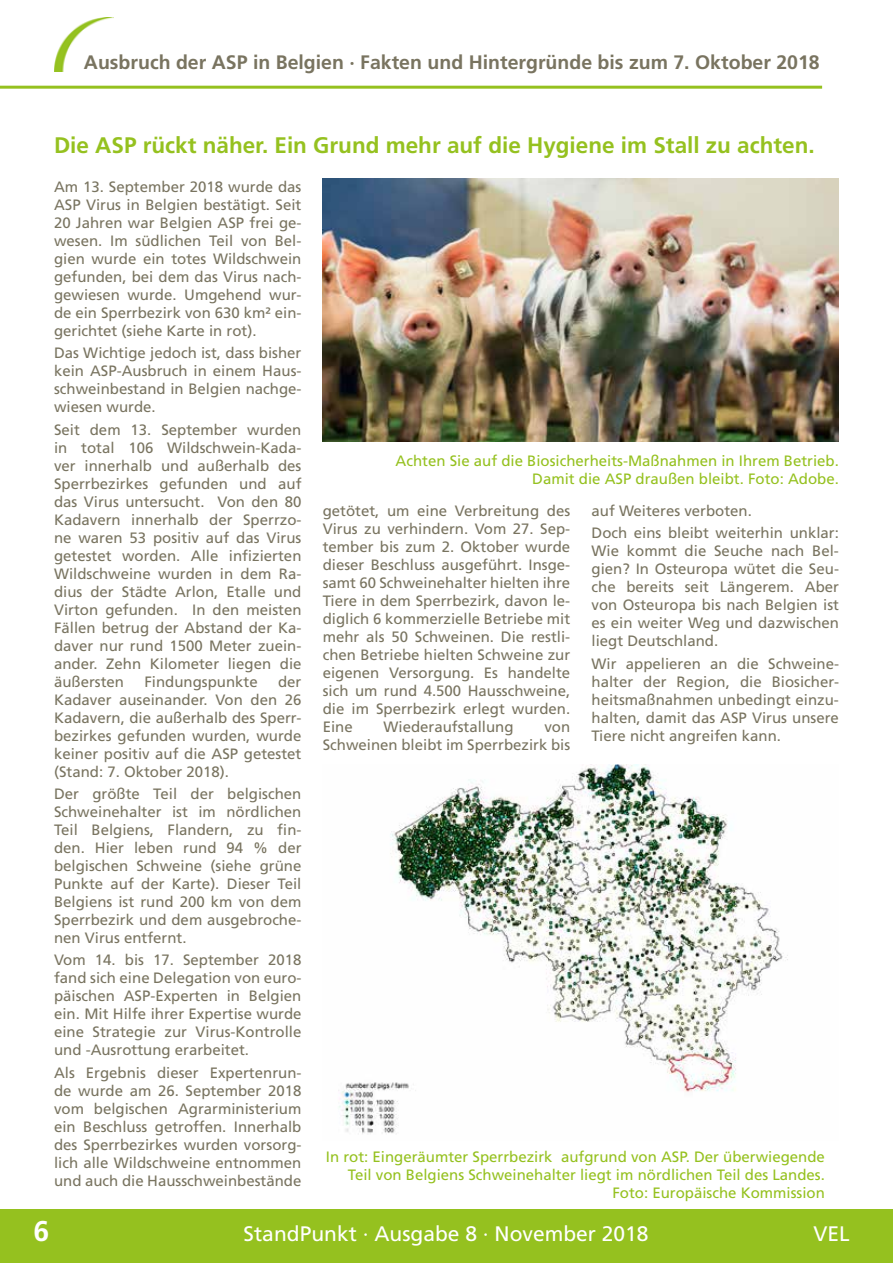
<style>
.page{position:relative;width:893px;height:1263px;background:#fff}
.page>*{position:absolute;margin:0;border:0;box-sizing:border-box;transform-origin:0 0}
.t1{font:700 28.5px "Frutiger LT Std";color:#fff}
.t2{font:700 22.5px "Frutiger LT Std";color:#95c11f}
.t3{font:21px "Frutiger LT Std";color:#fff}
.t4{font:700 19.5px "Frutiger LT Std";color:#797460}
.t5{font:15px/18px "Frutiger LT Std";color:#797460;text-align:justify}
.t6{font:15px/18px "Frutiger LT Std";color:#95c11f;text-align:right}
</style>
<div class="page">
<div style="left:0;top:1209px;width:893px;height:54px;background:#95c11f"></div>
<img style="left:54px;top:17px;width:60px;height:55px">
<img style="left:323px;top:179px;width:516px;height:262px">
<hr style="left:0;top:86px;width:822px;height:3px;background:#95c11f">
<img style="left:338px;top:764px;width:450px;height:370px">
<h3 class="t4" style="left:84px;top:50px;width:737px">Ausbruch der ASP in Belgien · Fakten und Hintergründe bis zum 7. Oktober 2018</h3>
<h2 class="t2" style="left:54px;top:132px;width:762px">Die ASP rückt näher. Ein Grund mehr auf die Hygiene im Stall zu achten.</h2>
<p class="t5" style="left:54px;top:178px;width:249px">Am 13. September 2018 wurde das ASP Virus in Belgien bestätigt. Seit 20 Jahren war Belgien ASP frei ge&shy;wesen. Im südlichen Teil von Bel&shy;gien wurde ein totes Wildschwein gefunden, bei dem das Virus nach&shy;gewiesen wurde. Umgehend wur&shy;de ein Sperrbezirk von 630 km² ein&shy;gerichtet (siehe Karte in rot).</p>
<p class="t5" style="left:54px;top:344px;width:249px">Das Wichtige jedoch ist, dass bisher kein ASP-Ausbruch in einem Haus&shy;schweinbestand in Belgien nachge&shy;wiesen wurde.</p>
<p class="t5" style="left:54px;top:421px;width:249px">Seit dem 13. September wurden in total 106 Wildschwein-Kada&shy;ver innerhalb und außerhalb des Sperrbezirkes gefunden und auf das Virus untersucht. Von den 80<br>Kadavern innerhalb der Sperrzo&shy;ne waren 53 positiv auf das Virus getestet worden. Alle infizierten Wildschweine wurden in dem Ra&shy;dius der Städte Arlon, Etalle und Virton gefunden. In den meisten Fällen betrug der Abstand der Ka&shy;daver nur rund 1500 Meter zuein&shy;ander. Zehn Kilometer liegen die äußersten</p>
<p class="t6" style="left:395px;top:452px;width:445px">Achten Sie auf die Biosicherheits-Maßnahmen in Ihrem Betrieb.<br>Damit die ASP draußen bleibt. Foto: Adobe.</p>
<p class="t5" style="left:591px;top:500px;width:249px;line-height:22.2px">auf Weiteres verboten.<br>Doch eins bleibt weiterhin unklar:</p>
<p class="t5" style="left:591px;top:542px;width:249px">Wie kommt die Seuche nach Bel&shy;gien? In Osteuropa wütet die Seu&shy;che bereits seit Längerem. Aber von Osteuropa bis nach Belgien ist es ein weiter Weg und dazwischen liegt Deutschland.</p>
<p class="t5" style="left:591px;top:655px;width:249px">Wir appelieren an die Schweine&shy;halter der Region, die Biosicher&shy;heitsmaßnahmen unbedingt einzu&shy;halten, damit das ASP Virus unsere Tiere nicht angreifen kann.</p>
<p class="t5" style="left:323px;top:502px;width:249px">getötet, um eine Verbreitung des Virus zu verhindern. Vom 27. Sep&shy;tember bis zum 2. Oktober wurde dieser Beschluss ausgeführt. Insge&shy;samt 60 Schweinehalter hielten ihre Tiere in dem Sperrbezirk, davon le&shy;diglich 6 kommerzielle Betriebe mit mehr als 50 Schweinen. Die restli&shy;chen Betriebe hielten Schweine zur eigenen Versorgung. Es handelte sich um rund 4.500 Hausschweine, die im Sperrbezirk erlegt wurden.<br>Eine</p>
<p class="t5" style="left:54px;top:673px;width:249px;text-indent:224px">der Kadaver auseinander. Von den 26<br>Kadavern, die außerhalb des Sperr&shy;bezirkes gefunden wurden, wurde keiner positiv auf die ASP getestet (Stand: 7. Oktober 2018).</p>
<p class="t5" style="left:54px;top:785px;width:249px">Der größte Teil der belgischen Schweinehalter ist im nördlichen Teil Belgiens, Flandern, zu fin&shy;den. Hier leben rund 94 % der belgischen Schweine (siehe grüne Punkte auf der Karte). Dieser Teil Belgiens ist rund 200 km von dem Sperrbezirk und dem ausgebroche&shy;nen Virus entfernt.</p>
<p class="t5" style="left:54px;top:951px;width:249px">Vom 14. bis 17. September 2018 fand sich eine Delegation von euro&shy;päischen ASP-Experten in Belgien ein. Mit Hilfe ihrer Expertise wurde eine Strategie zur Virus-Kontrolle und -Ausrottung erarbeitet.</p>
<p class="t5" style="left:54px;top:1063px;width:249px">Als Ergebnis dieser Expertenrun&shy;de wurde am 26. September 2018 vom belgischen Agrarministerium ein Beschluss getroffen. Innerhalb des Sperrbezirkes wurden vorsorg&shy;lich alle Wildschweine entnommen und auch die Hausschweinbestände</p>
<p class="t5" style="left:144px;top:673px;width:115px">Findungspunkte</p>
<p class="t5" style="left:384px;top:718px;width:132px">Wiederaufstallung</p>
<p class="t5" style="left:323px;top:718px;width:249px;text-align:right">von<br>Schweinen bleibt im Sperrbezirk bis</p>
<p class="t6" style="left:326px;top:1147px;width:501px">In rot: Eingeräumter Sperrbezirk aufgrund von ASP. Der überwiegende<br>Teil von Belgiens Schweinehalter liegt im nördlichen Teil des Landes.<br>Foto: Europäische Kommission</p>
<h1 class="t1" style="left:33px;top:1214px;width:17px">6</h1>
<h3 class="t3" style="left:244px;top:1221px;width:406px">StandPunkt · Ausgabe 8 · November 2018</h3>
<h3 class="t3" style="left:813px;top:1221px;width:38px">VEL</h3>
</div>
